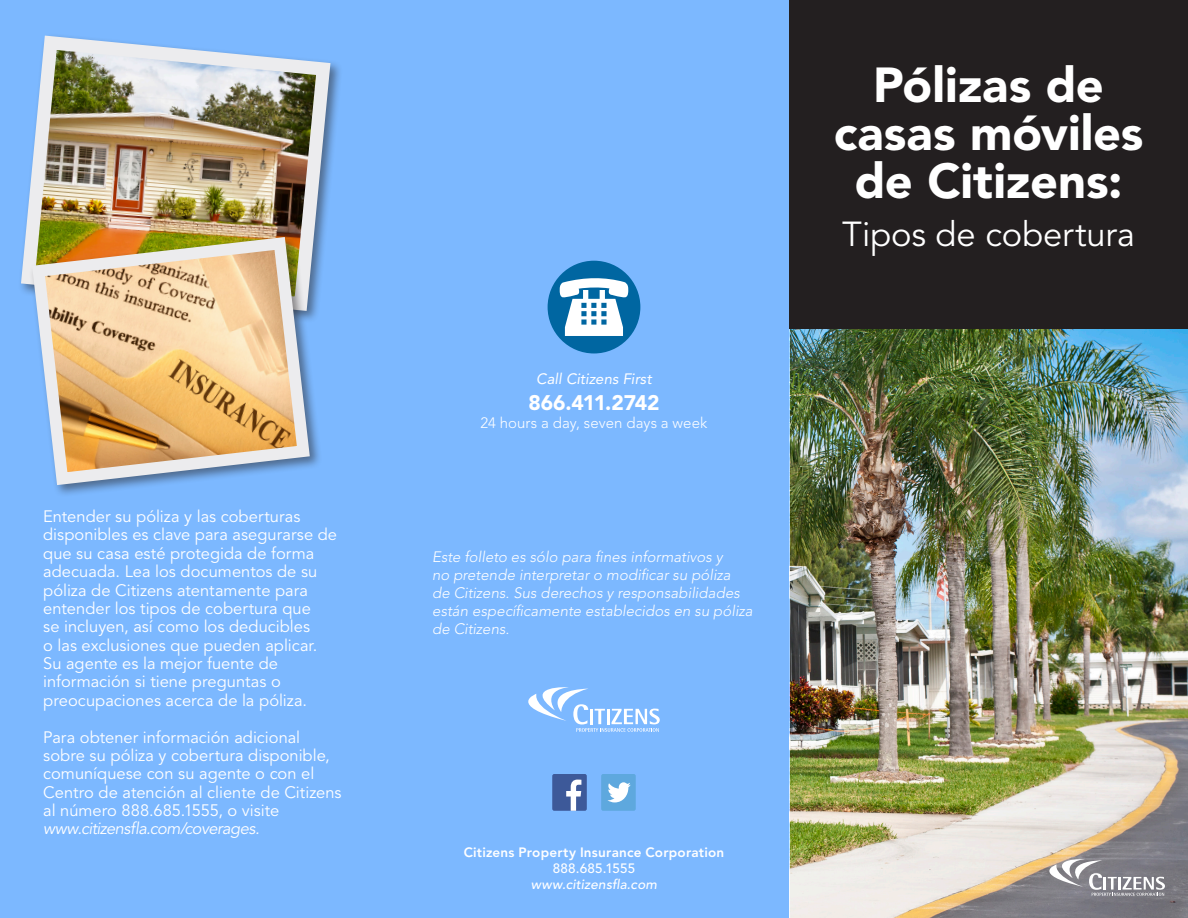
<style>
.page{position:relative;width:1188px;height:918px;background:#fff}
.page>*{position:absolute;margin:0;border:0;box-sizing:border-box;transform-origin:0 0}
.t1{font:900 48.75px/48px "Avenir LT Std";color:#fff;text-align:center}
.t2{font:34.5px "Avenir LT Std";color:#fff}
.t3{font:900 21px "Avenir LT Std";letter-spacing:-.015em;color:#fff}
.t4{font:16.5px/18.5px "Avenir LT Std";color:#fff}
.t5{font:italic 300 15px/18px "Avenir LT Std";color:#fff}
.t6{font:300 15px "Avenir LT Std";letter-spacing:.01em;color:#fff}
.t7{font:italic 15px "Avenir LT Std";color:#fff}
.t8{font:800 13.5px "Avenir LT Std";letter-spacing:.015em;color:#fff}
.t9{font:italic 500 13.5px "Avenir LT Std";letter-spacing:.015em;color:#fff}
.t10{font:500 13.5px "Avenir LT Std";letter-spacing:.015em;color:#fff}
.s1{font-style:italic}
</style>
<div class="page">
<img style="left:790px;top:328px;width:398px;height:590px">
<div style="left:0;top:0;width:790px;height:918px;background:#7cb8ff"></div>
<svg style="left:1029px;top:857px;width:136px;height:39px;background:#9d999a"></svg>
<div style="left:790px;top:0;width:398px;height:328px;background:#231f20"></div>
<img style="left:21px;top:35px;width:317px;height:257px">
<div style="left:29px;top:234px;width:293px;height:264px;background:#231f20;opacity:.5"></div>
<img style="left:26px;top:231px;width:290px;height:261px">
<svg style="left:528px;top:687px;width:132px;height:45px"></svg>
<div style="left:552px;top:774px;width:35px;height:37px;background:#3d5999;border-radius:2px"></div>
<svg style="left:566px;top:780px;width:15px;height:31px"></svg>
<div style="left:601px;top:774px;width:35px;height:37px;background:#5ea8de;border-radius:2px"></div>
<svg style="left:607px;top:782px;width:24px;height:20px"></svg>
<div style="left:548px;top:261px;width:92px;height:92px;background:#0066a1;border-radius:50%"></div>
<svg style="left:560px;top:278px;width:68px;height:58px"></svg>
<p class="t4" style="left:43px;top:508px;width:295px">Entender su póliza y las coberturas disponibles es clave para asegurarse de que su casa esté protegida de forma adecuada. Lea los documentos de su póliza de Citizens atentamente para entender los tipos de cobertura que<br>se incluyen, así como los deducibles<br>o las exclusiones que pueden aplicar.<br>Su agente es la mejor fuente de información si tiene preguntas o preocupaciones acerca de la póliza.</p>
<p class="t4" style="left:43px;top:728px;width:300px">Para obtener información adicional sobre su póliza y cobertura disponible, comuníquese con su agente o con el Centro de atención al cliente de Citizens al número 888.685.1555, o visite <span class="s1">www.citizensfla.com/coverages.</span></p>
<p class="t7" style="left:536px;top:371px;width:117px">Call Citizens First</p>
<p class="t3" style="left:528px;top:390px;width:133px">866.411.2742</p>
<p class="t6" style="left:481px;top:414px;width:228px">24 hours a day, seven days a week</p>
<p class="t5" style="left:432px;top:548px;width:322px">Este folleto es sólo para fines informativos y<br>no pretende interpretar o modificar su póliza<br>de Citizens. Sus derechos y responsabilidades están específicamente establecidos en su póliza de Citizens.</p>
<p class="t1" style="left:834px;top:61px;width:311px">Pólizas de casas móviles de Citizens:</p>
<p class="t2" style="left:842px;top:215px;width:294px">Tipos de cobertura</p>
<p class="t8" style="left:464px;top:844px;width:262px">Citizens Property Insurance Corporation</p>
<p class="t10" style="left:553px;top:860px;width:84px">888.685.1555</p>
<p class="t9" style="left:531px;top:877px;width:128px">www.citizensfla.com</p>
</div>
